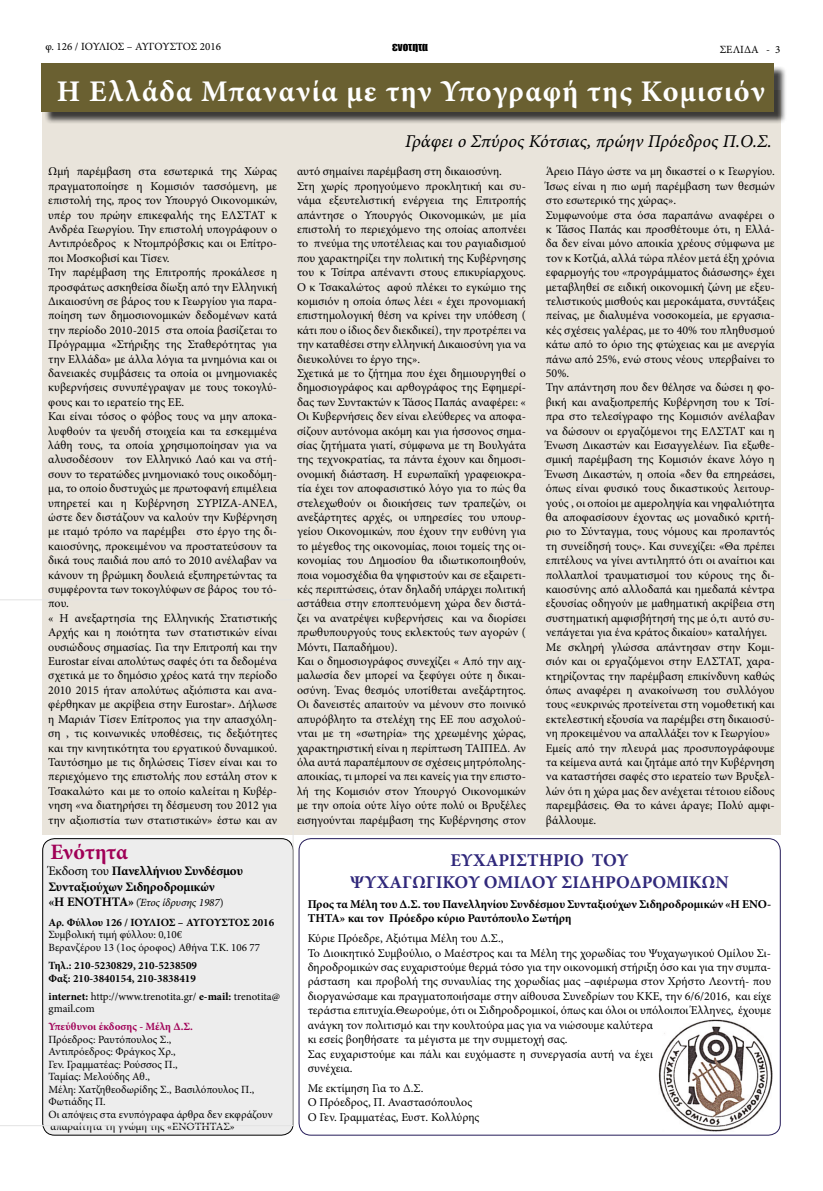
<style>
.page{position:relative;width:823px;height:1191px;background:#fff}
.page>*{position:absolute;margin:0;border:0;box-sizing:border-box;transform-origin:0 0}
.t1{font:700 30px "Minion Pro";letter-spacing:.04em;color:#fff}
.t2{font:700 22px "Minion Pro";letter-spacing:-.01em;color:#a00057}
.t3{font:700 18px/21.6px "Minion Pro";color:#30287b;text-align:center}
.t4{font:18px "Minion Pro It Capt";letter-spacing:-.005em;color:#000}
.t5{font:700 13px/15.6px "Minion Pro";letter-spacing:-.01em;color:#000}
.t6{font:12px/14.4px "Minion Pro";color:#000}
.t7{font:700 12px/14.4px "Minion Pro";color:#000}
.t8{font:11px/12.5px "Minion Pro";color:#000}
.t9{font:700 11px/12.5px "Minion Pro";color:#000}
.t10{font:11px "Minion Pro It Capt";letter-spacing:-.01em;color:#000}
.t11{font:700 11px "Minion Pro";color:#a00057}
.t12{font:11px "Impact";color:#000}
.s1{font-weight:400}
.s2{font-family:"Minion Pro";font-weight:700;font-size:13px}
.s3{font-family:"Minion Pro"}
.s4{font-weight:700}
</style>
<div class="page">
<div style="left:42px;top:90px;width:738px;height:745px;background:#e9e4db"></div>
<div style="left:299px;top:838px;width:481px;height:297px;border:1px solid #241b58;border-radius:12px"></div>
<img style="left:658px;top:1019px;width:113px;height:112px">
<div style="left:43px;top:65px;width:743px;height:59px;background:#000;opacity:.75"></div>
<div style="left:42px;top:64px;width:731px;height:48px;background:#6a6031"></div>
<div style="left:43px;top:838px;width:250px;height:297px;background:#ededed;border-radius:12px"></div>
<svg style="left:0;top:599px;width:293px;height:526px"></svg>
<p class="t8" style="left:45px;top:40px;width:177px">φ. 126 / ΙΟΥΛΙΟΣ – ΑΥΓΟΥΣΤΟΣ 2016</p>
<p class="t12" style="left:392px;top:39px;width:37px">ενοτητα</p>
<p class="t8" style="left:719px;top:43px;width:62px">ΣΕΛΙΔΑ - 3</p>
<h1 class="t1" style="left:57px;top:71px;width:709px">Η Ελλάδα Μπανανία με την Υπογραφή της Κομισιόν</h1>
<h3 class="t4" style="left:405px;top:129px;width:368px">Γράφει ο Σπύρος Κότσιας, πρώην Πρόεδρος Π.Ο.Σ.</h3>
<p class="t6" style="left:48px;top:164px;width:230px">Ωμή παρέμβαση στα εσωτερικά της Χώρας πραγματοποίησε η Κομισιόν τασσόμενη, με επιστολή της, προς τον Υπουργό Οικονομικών, υπέρ του πρώην επικεφαλής της ΕΛΣΤΑΤ κ Ανδρέα Γεωργίου. Την επιστολή υπογράφουν ο Αντιπρόεδρος κ Ντομπρόβσκις και οι Επίτρο&shy;ποι Μοσκοβισί και Τίσεν.<br>Την παρέμβαση της Επιτροπής προκάλεσε η προσφάτως ασκηθείσα δίωξη από την Ελληνική Δικαιοσύνη σε βάρος του κ Γεωργίου για παρα&shy;ποίηση των δημοσιονομικών δεδομένων κατά την περίοδο 2010-2015 στα οποία βασίζεται το Πρόγραμμα «Στήριξης της Σταθερότητας για την Ελλάδα» με άλλα λόγια τα μνημόνια και οι δανειακές συμβάσεις τα οποία οι μνημονιακές κυβερνήσεις συνυπέγραψαν με τους τοκογλύ&shy;φους και το ιερατείο της ΕΕ.<br>Και είναι τόσος ο φόβος τους να μην αποκα&shy;λυφθούν τα ψευδή στοιχεία και τα εσκεμμένα λάθη τους, τα οποία χρησιμοποίησαν για να αλυσοδέσουν τον Ελληνικό Λαό και να στή&shy;σουν το τερατώδες μνημονιακό τους οικοδόμη&shy;μα, το οποίο δυστυχώς με πρωτοφανή επιμέλεια υπηρετεί και η Κυβέρνηση ΣΥΡΙΖΑ-ΑΝΕΛ, ώστε δεν διστάζουν να καλούν την Κυβέρνηση με ιταμό τρόπο να παρέμβει στο έργο της δι&shy;καιοσύνης, προκειμένου να προστατεύσουν τα δικά τους παιδιά που από το 2010 ανέλαβαν να κάνουν τη βρώμικη δουλειά εξυπηρετώντας τα συμφέροντα των τοκογλύφων σε βάρος του τό&shy;που.<br>« Η ανεξαρτησία της Ελληνικής Στατιστικής Αρχής και η ποιότητα των στατιστικών είναι ουσιώδους σημασίας. Για την Επιτροπή και την Eurostar είναι απολύτως σαφές ότι τα δεδομένα σχετικά με το δημόσιο χρέος κατά την περίοδο 2010 2015 ήταν απολύτως αξιόπιστα και ανα&shy;φέρθηκαν με ακρίβεια στην Eurostar». Δήλωσε η Μαριάν Τίσεν Επίτροπος για την απασχόλη&shy;ση , τις κοινωνικές υποθέσεις, τις δεξιότητες και την κινητικότητα του εργατικού δυναμικού.<br>Ταυτόσημο με τις δηλώσεις Τίσεν είναι και το περιεχόμενο της επιστολής που εστάλη στον κ Τσακαλώτο και με το οποίο καλείται η Κυβέρ&shy;νηση «να διατηρήσει τη δέσμευση του 2012 για την αξιοπιστία των στατιστικών» έστω και αν</p>
<p class="t6" style="left:297px;top:164px;width:230px">αυτό σημαίνει παρέμβαση στη δικαιοσύνη.<br>Στη χωρίς προηγούμενο προκλητική και συ&shy;νάμα εξευτελιστική ενέργεια της Επιτροπής απάντησε ο Υπουργός Οικονομικών, με μία επιστολή το περιεχόμενο της οποίας αποπνέει το πνεύμα της υποτέλειας και του ραγιαδισμού που χαρακτηρίζει την πολιτική της Κυβέρνησης του κ Τσίπρα απέναντι στους επικυρίαρχους.<br>Ο κ Τσακαλώτος αφού πλέκει το εγκώμιο της κομισιόν η οποία όπως λέει « έχει προνομιακή επιστημολογική θέση να κρίνει την υπόθεση ( κάτι που ο ίδιος δεν διεκδικεί), την προτρέπει να την καταθέσει στην ελληνική Δικαιοσύνη για να διευκολύνει το έργο της».<br>Σχετικά με το ζήτημα που έχει δημιουργηθεί ο δημοσιογράφος και αρθογράφος της Εφημερί&shy;δας των Συντακτών κ Τάσος Παπάς αναφέρει: « Οι Κυβερνήσεις δεν είναι ελεύθερες να αποφα&shy;σίζουν αυτόνομα ακόμη και για ήσσονος σημα&shy;σίας ζητήματα γιατί, σύμφωνα με τη Βουλγάτα της τεχνοκρατίας, τα πάντα έχουν και δημοσι&shy;ονομική διάσταση. Η ευρωπαϊκή γραφειοκρα&shy;τία έχει τον αποφασιστικό λόγο για το πώς θα στελεχωθούν οι διοικήσεις των τραπεζών, οι ανεξάρτητες αρχές, οι υπηρεσίες του υπουρ&shy;γείου Οικονομικών, που έχουν την ευθύνη για το μέγεθος της οικονομίας, ποιοι τομείς της οι&shy;κονομίας του Δημοσίου θα ιδιωτικοποιηθούν, ποια νομοσχέδια θα ψηφιστούν και σε εξαιρετι&shy;κές περιπτώσεις, όταν δηλαδή υπάρχει πολιτική αστάθεια στην εποπτευόμενη χώρα δεν διστά&shy;ζει να ανατρέψει κυβερνήσεις και να διορίσει πρωθυπουργούς τους εκλεκτούς των αγορών ( Μόντι, Παπαδήμου).<br>Και ο δημοσιογράφος συνεχίζει « Από την αιχ&shy;μαλωσία δεν μπορεί να ξεφύγει ούτε η δικαι&shy;οσύνη. Ένας θεσμός υποτίθεται ανεξάρτητος.<br>Οι δανειστές απαιτούν να μένουν στο ποινικό απυρόβλητο τα στελέχη της ΕΕ που ασχολού&shy;νται με τη «σωτηρία» της χρεωμένης χώρας, χαρακτηριστική είναι η περίπτωση ΤΑΙΠΕΔ. Αν όλα αυτά παραπέμπουν σε σχέσεις μητρόπολης&shy;αποικίας, τι μπορεί να πει κανείς για την επιστο&shy;λή της Κομισιόν στον Υπουργό Οικονομικών με την οποία ούτε λίγο ούτε πολύ οι Βρυξέλες εισηγούνται παρέμβαση της Κυβέρνησης στον</p>
<p class="t6" style="left:545px;top:164px;width:230px">Άρειο Πάγο ώστε να μη δικαστεί ο κ Γεωργίου.<br>Ίσως είναι η πιο ωμή παρέμβαση των θεσμών στο εσωτερικό της χώρας».<br>Συμφωνούμε στα όσα παραπάνω αναφέρει ο κ Τάσος Παπάς και προσθέτουμε ότι, η Ελλά&shy;δα δεν είναι μόνο αποικία χρέους σύμφωνα με τον κ Κοτζιά, αλλά τώρα πλέον μετά έξη χρόνια εφαρμογής του «προγράμματος διάσωσης» έχει μεταβληθεί σε ειδική οικονομική ζώνη με εξευ&shy;τελιστικούς μισθούς και μεροκάματα, συντάξεις πείνας, με διαλυμένα νοσοκομεία, με εργασια&shy;κές σχέσεις γαλέρας, με το 40% του πληθυσμού κάτω από το όριο της φτώχειας και με ανεργία πάνω από 25%, ενώ στους νέους υπερβαίνει το 50%.<br>Την απάντηση που δεν θέλησε να δώσει η φο&shy;βική και αναξιοπρεπής Κυβέρνηση του κ Τσί&shy;πρα στο τελεσίγραφο της Κομισιόν ανέλαβαν να δώσουν οι εργαζόμενοι της ΕΛΣΤΑΤ και η Ένωση Δικαστών και Εισαγγελέων. Για εξωθε&shy;σμική παρέμβαση της Κομισιόν έκανε λόγο η Ένωση Δικαστών, η οποία «δεν θα επηρεάσει, όπως είναι φυσικό τους δικαστικούς λειτουρ&shy;γούς , οι οποίοι με αμεροληψία και νηφαλιότητα θα αποφασίσουν έχοντας ως μοναδικό κριτή&shy;ριο το Σύνταγμα, τους νόμους και προπαντός τη συνείδησή τους». Και συνεχίζει: «Θα πρέπει επιτέλους να γίνει αντιληπτό ότι οι αναίτιοι και πολλαπλοί τραυματισμοί του κύρους της δι&shy;καιοσύνης από αλλοδαπά και ημεδαπά κέντρα εξουσίας οδηγούν με μαθηματική ακρίβεια στη συστηματική αμφισβήτησή της με ό,τι αυτό συ&shy;νεπάγεται για ένα κράτος δικαίου» καταλήγει.<br>Με σκληρή γλώσσα απάντησαν στην Κομι&shy;σιόν και οι εργαζόμενοι στην ΕΛΣΤΑΤ, χαρα&shy;κτηρίζοντας την παρέμβαση επικίνδυνη καθώς όπως αναφέρει η ανακοίνωση του συλλόγου τους «ευκρινώς προτείνεται στη νομοθετική και εκτελεστική εξουσία να παρέμβει στη δικαιοσύ&shy;νη προκειμένου να απαλλάξει τον κ Γεωργίου» Εμείς από την πλευρά μας προσυπογράφουμε τα κείμενα αυτά και ζητάμε από την Κυβέρνηση να καταστήσει σαφές στο ιερατείο των Βρυξελ&shy;λών ότι η χώρα μας δεν ανέχεται τέτοιου είδους παρεμβάσεις. Θα το κάνει άραγε; Πολύ αμφι&shy;βάλλουμε.</p>
<h3 class="t3" style="left:350px;top:849px;width:380px">ΕΥΧΑΡΙΣΤΗΡΙΟ ΤΟΥ<br>ΨΥΧΑΓΩΓΙΚΟΥ ΟΜΙΛΟΥ ΣΙΔΗΡΟΔΡΟΜΙΚΩΝ</h3>
<p class="t7" style="left:307px;top:896px;width:464px">Προς τα Μέλη του Δ.Σ. του Πανελληνίου Συνδέσμου Συνταξιούχων Σιδηροδρομικών «Η ΕΝΟ-<br>ΤΗΤΑ» και τον Πρόεδρο κύριο Ραυτόπουλο Σωτήρη</p>
<p class="t6" style="left:307px;top:931px;width:465px">Κύριε Πρόεδρε, Αξιότιμα Μέλη του Δ.Σ.,<br>Το Διοικητικό Συμβούλιο, ο Μαέστρος και τα Μέλη της χορωδίας του Ψυχαγωγικού Ομίλου Σι&shy;δηροδρομικών σας ευχαριστούμε θερμά τόσο για την οικονομική στήριξη όσο και για την συμπα&shy;ράσταση και προβολή της συναυλίας της χορωδίας μας –αφιέρωμα στον Χρήστο Λεοντή- που διοργανώσαμε και πραγματοποιήσαμε στην αίθουσα Συνεδρίων του ΚΚΕ, την 6/6/2016, και είχε τεράστια επιτυχία.Θεωρούμε, ότι οι Σιδηροδρομικοί, όπως και όλοι οι υπόλοιποι Έλληνες, έχουμε ανάγκη τον πολιτισμό και την κουλτούρα μας για να νιώσουμε καλύτερα<br>κι εσείς βοηθήσατε τα μέγιστα με την συμμετοχή σας.<br>Σας ευχαριστούμε και πάλι και ευχόμαστε η συνεργασία αυτή να έχει<br>συνέχεια.</p>
<p class="t6" style="left:307px;top:1081px;width:173px">Με εκτίμηση Για το Δ.Σ.<br>Ο Πρόεδρος, Π. Αναστασόπουλος<br>Ο Γεν. Γραμματέας, Ευστ. Κολλύρης</p>
<h2 class="t2" style="left:50px;top:837px;width:79px">Ενότητα</h2>
<p class="t5" style="left:48px;top:863px;width:196px"><span class="s1">Έκδοση του</span> Πανελλήνιου Συνδέσμου<br>Συνταξιούχων Σιδηροδρομικών</p>
<p class="t10" style="left:48px;top:895px;width:176px"><span class="s2">«Η ΕΝΟΤΗΤΑ»</span> <span class="s3">(</span>Έτος ίδρυσης 1987<span class="s3">)</span></p>
<p class="t9" style="left:48px;top:916px;width:227px">Αρ. Φύλλου 126 / ΙΟΥΛΙΟΣ – ΑΥΓΟΥΣΤΟΣ 2016</p>
<p class="t8" style="left:48px;top:928px;width:213px">Συμβολική τιμή φύλλου: 0,10€<br>Βερανζέρου 13 (1ος όροφος) Αθήνα Τ.Κ. 106 77</p>
<p class="t9" style="left:48px;top:959px;width:150px">Τηλ.: 210-5230829, 210-5238509<br>Φαξ: 210-3840154, 210-3838419</p>
<p class="t8" style="left:48px;top:990px;width:233px"><span class="s4">internet:</span> http://www.trenotita.gr/ <span class="s4">e-mail:</span> trenotita@ gmail.com</p>
<p class="t11" style="left:48px;top:1019px;width:146px">Υπεύθυνοι έκδοσης - Μέλη Δ.Σ.</p>
<p class="t8" style="left:48px;top:1033px;width:225px">Πρόεδρος: Ραυτόπουλος Σ.,<br>Αντιπρόεδρος: Φράγκος Χρ.,<br>Γεν. Γραμματέας: Ρούσσος Π.,<br>Ταμίας: Μελούδης Αθ.,<br>Μέλη: Χατζηθεοδωρίδης Σ., Βασιλόπουλος Π.,<br>Φωτιάδης Π.<br>Οι απόψεις στα ενυπόγραφα άρθρα δεν εκφράζουν απαραίτητα τη γνώμη της «ΕΝΟΤΗΤΑΣ»</p>
</div>
